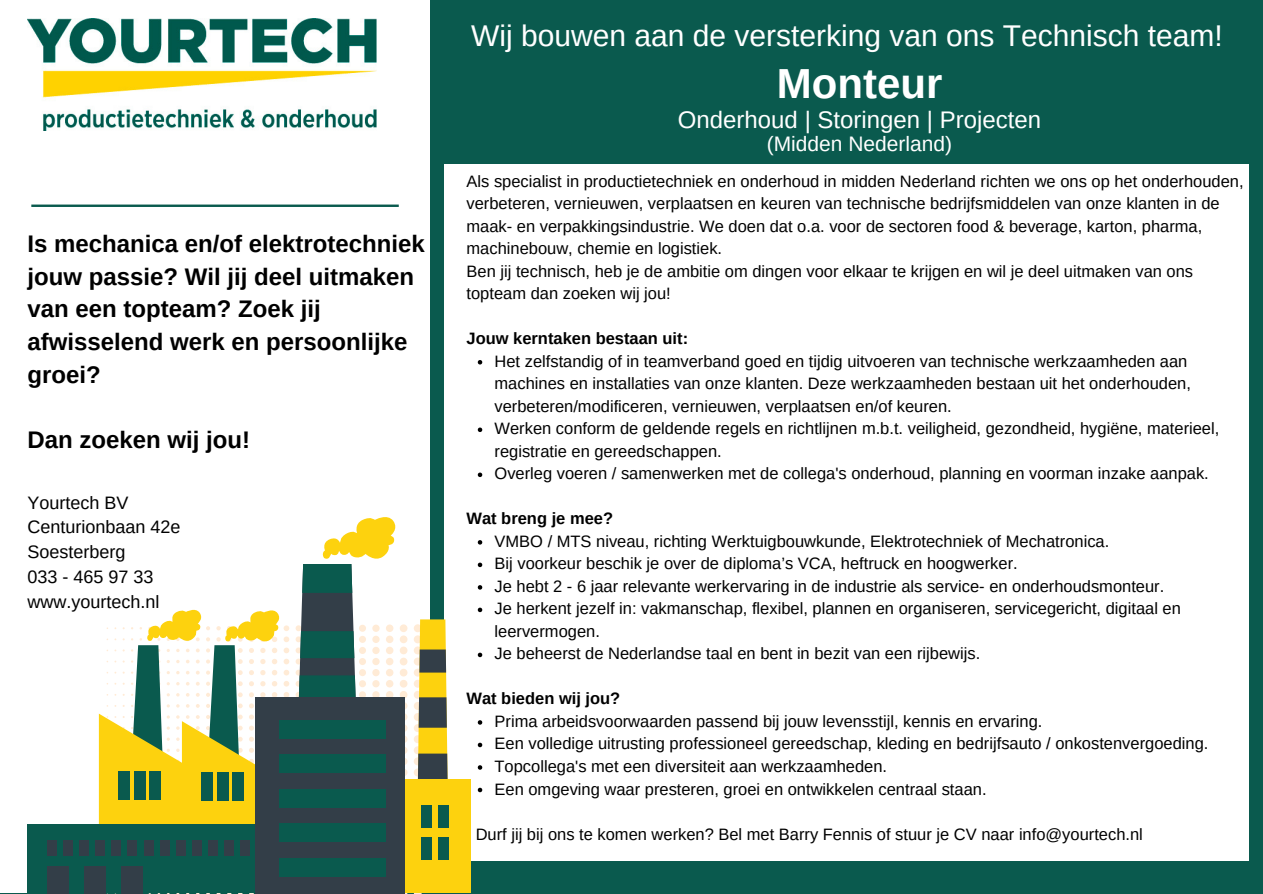
<style>
.page{position:relative;width:1263px;height:894px;background:#fff}
.page>*{position:absolute;margin:0;border:0;box-sizing:border-box;transform-origin:0 0}
.t1{font:700 42px "Arimo";color:#fff}
.t2{font:30px "Arimo";color:#fff}
.t3{font:700 24px/32.5px "Arimo";color:#000}
.t4{font:24px "Arimo";color:#fff}
.t5{font:21px "Arimo";color:#fff}
.t6{font:18px "Arimo";color:#000}
.t7{font:16.5px/22.5px "Arimo";color:#000}
.t8{font:700 16.5px "Arimo";color:#000}
</style>
<div class="page">
<div style="left:0;top:0;width:1263px;height:893px;background:#0a5a4e"></div>
<div style="left:0;top:0;width:430px;height:893px;background:#fff"></div>
<div style="left:414px;top:624px;width:8px;height:8px;background:#ffebd6;border-radius:50%"></div>
<div style="left:400px;top:624px;width:7px;height:8px;background:#ffebd6;border-radius:50%"></div>
<div style="left:414px;top:635px;width:8px;height:8px;background:#ffebd6;border-radius:50%"></div>
<div style="left:400px;top:635px;width:7px;height:8px;background:#ffebd6;border-radius:50%"></div>
<div style="left:414px;top:646px;width:8px;height:8px;background:#ffebd6;border-radius:50%"></div>
<div style="left:400px;top:646px;width:7px;height:8px;background:#ffebd6;border-radius:50%"></div>
<div style="left:414px;top:657px;width:8px;height:8px;background:#ffebd6;border-radius:50%"></div>
<div style="left:400px;top:657px;width:7px;height:8px;background:#ffebd6;border-radius:50%"></div>
<div style="left:414px;top:668px;width:8px;height:8px;background:#ffebd6;border-radius:50%"></div>
<div style="left:400px;top:668px;width:7px;height:8px;background:#ffebd6;border-radius:50%"></div>
<div style="left:414px;top:679px;width:8px;height:8px;background:#ffebd6;border-radius:50%"></div>
<div style="left:400px;top:679px;width:7px;height:8px;background:#ffebd6;border-radius:50%"></div>
<div style="left:414px;top:690px;width:8px;height:8px;background:#ffebd6;border-radius:50%"></div>
<div style="left:400px;top:690px;width:7px;height:8px;background:#ffebd6;border-radius:50%"></div>
<div style="left:414px;top:701px;width:8px;height:8px;background:#ffebd6;border-radius:50%"></div>
<svg style="left:400px;top:701px;width:7px;height:8px"></svg>
<div style="left:414px;top:712px;width:8px;height:8px;background:#ffebd6;border-radius:50%"></div>
<svg style="left:400px;top:713px;width:7px;height:7px"></svg>
<div style="left:414px;top:724px;width:8px;height:7px;background:#ffebd6;border-radius:50%"></div>
<svg style="left:400px;top:724px;width:7px;height:7px"></svg>
<div style="left:414px;top:735px;width:8px;height:8px;background:#ffebd6;border-radius:50%"></div>
<svg style="left:400px;top:735px;width:7px;height:7px"></svg>
<div style="left:414px;top:746px;width:8px;height:8px;background:#ffebd6;border-radius:50%"></div>
<svg style="left:400px;top:746px;width:7px;height:8px"></svg>
<div style="left:414px;top:757px;width:8px;height:8px;background:#ffebd6;border-radius:50%"></div>
<svg style="left:400px;top:757px;width:7px;height:8px"></svg>
<div style="left:414px;top:768px;width:8px;height:8px;background:#ffebd6;border-radius:50%"></div>
<svg style="left:400px;top:768px;width:7px;height:8px"></svg>
<div style="left:444px;top:164px;width:804px;height:696px;background:#fff"></div>
<svg style="left:418px;top:619px;width:30px;height:134px;background:#f9d42f"></svg>
<div style="left:418px;top:753px;width:30px;height:29px;background:#333e48"></div>
<div style="left:400px;top:779px;width:71px;height:114px;background:#fdd20e"></div>
<div style="left:28px;top:824px;width:238px;height:69px;background:#0a5a4e"></div>
<div style="left:47px;top:840px;width:10px;height:15px;background:#333e48"></div>
<div style="left:63px;top:840px;width:10px;height:15px;background:#333e48"></div>
<div style="left:79px;top:840px;width:10px;height:15px;background:#333e48"></div>
<div style="left:96px;top:840px;width:9px;height:15px;background:#333e48"></div>
<div style="left:112px;top:840px;width:9px;height:15px;background:#333e48"></div>
<div style="left:128px;top:840px;width:9px;height:15px;background:#333e48"></div>
<div style="left:144px;top:840px;width:9px;height:15px;background:#333e48"></div>
<div style="left:160px;top:840px;width:9px;height:15px;background:#333e48"></div>
<div style="left:176px;top:840px;width:9px;height:15px;background:#333e48"></div>
<div style="left:192px;top:840px;width:10px;height:15px;background:#333e48"></div>
<div style="left:208px;top:840px;width:10px;height:15px;background:#333e48"></div>
<div style="left:224px;top:840px;width:10px;height:15px;background:#333e48"></div>
<div style="left:240px;top:840px;width:10px;height:15px;background:#333e48"></div>
<div style="left:47px;top:866px;width:21px;height:27px;background:#333e48"></div>
<div style="left:84px;top:866px;width:21px;height:27px;background:#333e48"></div>
<div style="left:121px;top:866px;width:21px;height:27px;background:#333e48"></div>
<div style="left:255px;top:696px;width:149px;height:197px;background:#333e48"></div>
<div style="left:279px;top:719px;width:106px;height:18px;background:#0a5a4e"></div>
<div style="left:279px;top:754px;width:106px;height:18px;background:#0a5a4e"></div>
<div style="left:279px;top:788px;width:106px;height:18px;background:#0a5a4e"></div>
<div style="left:279px;top:823px;width:106px;height:18px;background:#0a5a4e"></div>
<div style="left:279px;top:857px;width:106px;height:18px;background:#0a5a4e"></div>
<div style="left:421px;top:804px;width:11px;height:23px;background:#0a5a4e"></div>
<div style="left:438px;top:804px;width:11px;height:23px;background:#0a5a4e"></div>
<div style="left:421px;top:837px;width:11px;height:22px;background:#0a5a4e"></div>
<div style="left:438px;top:837px;width:11px;height:22px;background:#0a5a4e"></div>
<div style="left:419px;top:649px;width:27px;height:23px;background:#333e48"></div>
<div style="left:419px;top:697px;width:28px;height:30px;background:#333e48"></div>
<svg style="left:296px;top:517px;width:103px;height:180px"></svg>
<svg style="left:99px;top:609px;width:190px;height:232px"></svg>
<svg style="left:31px;top:204px;width:368px;height:3px"></svg>
<svg style="left:478px;top:360px;width:4px;height:4px"></svg>
<svg style="left:478px;top:427px;width:4px;height:5px"></svg>
<svg style="left:478px;top:472px;width:4px;height:5px"></svg>
<svg style="left:478px;top:540px;width:4px;height:4px"></svg>
<svg style="left:478px;top:562px;width:4px;height:5px"></svg>
<svg style="left:478px;top:585px;width:4px;height:4px"></svg>
<svg style="left:478px;top:607px;width:4px;height:5px"></svg>
<svg style="left:478px;top:652px;width:4px;height:5px"></svg>
<svg style="left:478px;top:720px;width:4px;height:4px"></svg>
<svg style="left:478px;top:742px;width:4px;height:5px"></svg>
<svg style="left:478px;top:765px;width:4px;height:4px"></svg>
<svg style="left:478px;top:787px;width:4px;height:5px"></svg>
<img style="left:28px;top:19px;width:348px;height:111px">
<p class="t3" style="left:28px;top:227px;width:399px">Is mechanica en/of elektrotechniek jouw passie? Wil jij deel uitmaken van een topteam? Zoek jij afwisselend werk en persoonlijke groei?</p>
<p class="t3" style="left:28px;top:423px;width:224px">Dan zoeken wij jou!</p>
<p class="t6" style="left:28px;top:492px;width:102px">Yourtech BV</p>
<p class="t6" style="left:28px;top:517px;width:155px">Centurionbaan 42e</p>
<p class="t6" style="left:28px;top:541px;width:99px">Soesterberg</p>
<p class="t6" style="left:28px;top:566px;width:127px">033 - 465 97 33</p>
<p class="t6" style="left:28px;top:591px;width:133px">www.yourtech.nl</p>
<p class="t2" style="left:471px;top:19px;width:753px">Wij bouwen aan de versterking van ons Technisch team!</p>
<p class="t1" style="left:777px;top:60px;width:167px">Monteur</p>
<p class="t4" style="left:678px;top:106px;width:365px">Onderhoud | Storingen | Projecten</p>
<p class="t5" style="left:767px;top:132px;width:187px">(Midden Nederland)</p>
<p class="t7" style="left:466px;top:170px;width:779px">Als specialist in productietechniek en onderhoud in midden Nederland richten we ons op het onderhouden, verbeteren, vernieuwen, verplaatsen en keuren van technische bedrijfsmiddelen van onze klanten in de maak- en verpakkingsindustrie. We doen dat o.a. voor de sectoren food &amp; beverage, karton, pharma, machinebouw, chemie en logistiek.</p>
<p class="t7" style="left:466px;top:260px;width:728px">Ben jij technisch, heb je de ambitie om dingen voor elkaar te krijgen en wil je deel uitmaken van ons topteam dan zoeken wij jou!</p>
<p class="t8" style="left:466px;top:329px;width:223px">Jouw kerntaken bestaan uit:</p>
<p class="t7" style="left:495px;top:349px;width:698px">Het zelfstandig of in teamverband goed en tijdig uitvoeren van technische werkzaamheden aan machines en installaties van onze klanten. Deze werkzaamheden bestaan uit het onderhouden, verbeteren/modificeren, vernieuwen, verplaatsen en/of keuren.</p>
<p class="t7" style="left:495px;top:417px;width:726px">Werken conform de geldende regels en richtlijnen m.b.t. veiligheid, gezondheid, hygiëne, materieel, registratie en gereedschappen.</p>
<p class="t7" style="left:495px;top:462px;width:716px">Overleg voeren / samenwerken met de collega's onderhoud, planning en voorman inzake aanpak.</p>
<p class="t8" style="left:466px;top:509px;width:148px">Wat breng je mee?</p>
<p class="t7" style="left:495px;top:529px;width:616px">VMBO / MTS niveau, richting Werktuigbouwkunde, Elektrotechniek of Mechatronica.</p>
<p class="t7" style="left:495px;top:552px;width:525px">Bij voorkeur beschik je over de diploma’s VCA, heftruck en hoogwerker.</p>
<p class="t7" style="left:495px;top:574px;width:671px">Je hebt 2 - 6 jaar relevante werkervaring in de industrie als service- en onderhoudsmonteur.</p>
<p class="t7" style="left:495px;top:597px;width:688px">Je herkent jezelf in: vakmanschap, flexibel, plannen en organiseren, servicegericht, digitaal en leervermogen.</p>
<p class="t7" style="left:495px;top:642px;width:487px">Je beheerst de Nederlandse taal en bent in bezit van een rijbewijs.</p>
<p class="t8" style="left:466px;top:689px;width:155px">Wat bieden wij jou?</p>
<p class="t7" style="left:495px;top:709px;width:549px">Prima arbeidsvoorwaarden passend bij jouw levensstijl, kennis en ervaring.</p>
<p class="t7" style="left:495px;top:732px;width:715px">Een volledige uitrusting professioneel gereedschap, kleding en bedrijfsauto / onkostenvergoeding.</p>
<p class="t7" style="left:495px;top:754px;width:394px">Topcollega's met een diversiteit aan werkzaamheden.</p>
<p class="t7" style="left:495px;top:777px;width:494px">Een omgeving waar presteren, groei en ontwikkelen centraal staan.</p>
<p class="t7" style="left:476px;top:822px;width:669px">Durf jij bij ons te komen werken? Bel met Barry Fennis of stuur je CV naar info@yourtech.nl</p>
</div>
